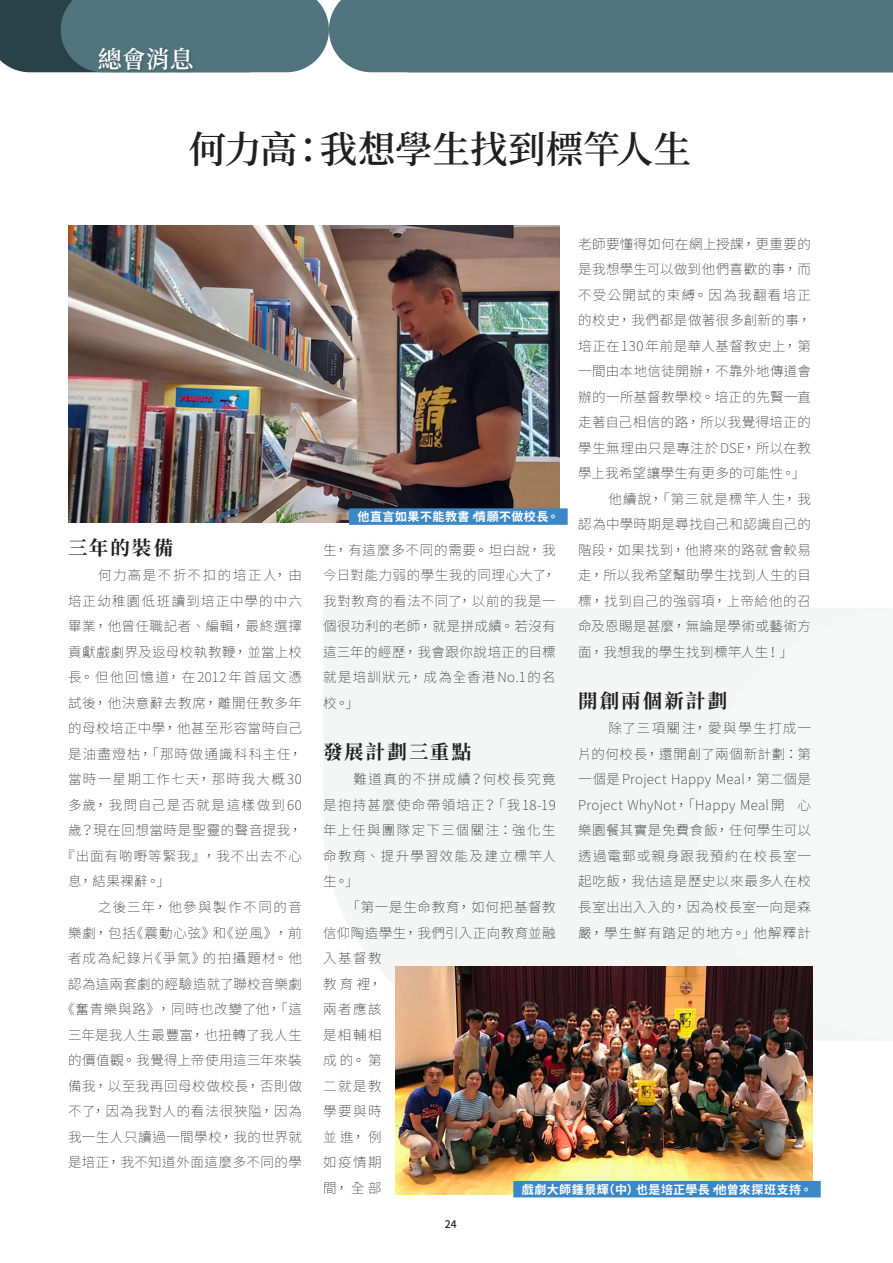
<style>
.page{position:relative;width:893px;height:1263px;background:#fff}
.page>*{position:absolute;margin:0;border:0;box-sizing:border-box;transform-origin:0 0}
.大題_C{font:600 37.5px "Source Han Serif TC";color:#231f20}
.t1{font:600 24px "Source Han Serif TC";color:#fff}
.小題_Main{font:700 19.5px "Source Han Serif TC";letter-spacing:.105em;color:#231f20}
.內文_Indent{font:200 13.5px/25.5px "Source Han Sans TW";letter-spacing:.05em;color:#231f20;text-align:justify}
.內文_Indent-2{font:200 13.5px/25.5px "Source Han Sans TW";letter-spacing:.075em;color:#231f20}
.內文_Indent-3{font:200 13.5px "Source Han Sans TW";letter-spacing:.1em;color:#231f20}
.內文_Indent-4{font:200 13.5px "Source Han Sans TW";letter-spacing:.09em;color:#231f20}
.內文_Indent-5{font:200 13.5px "Source Han Sans TW";letter-spacing:.115em;color:#231f20}
.內文_Indent-6{font:200 13.5px "Source Han Sans TW";letter-spacing:.11em;color:#231f20}
.CAPTION_Colored{font:700 12px "Source Han Sans TW";letter-spacing:.045em;color:#fff}
.t2{font:500 10.5px "Source Han Sans TW";color:#231f20}
</style>
<div class="page">
<div style="left:324px;top:608px;width:374px;height:376px;background:#f4f6f6"></div>
<div style="left:698px;top:608px;width:195px;height:433px;background:#f6f8f8"></div>
<svg style="left:0;top:0;width:893px;height:72px;background:#50727c"></svg>
<div style="left:97px;top:46px;width:100px;height:29px;background:#231f20;opacity:.3"></div>
<img style="left:68px;top:225px;width:491px;height:297px">
<img style="left:395px;top:966px;width:417px;height:229px">
<div style="left:513px;top:1181px;width:308px;height:16px;background:#3b88c8"></div>
<div style="left:349px;top:508px;width:219px;height:17px;background:#3b88c8"></div>
<h2 class="t1" style="left:98px;top:46px;width:97px">總會消息</h2>
<p class="大題_C" style="left:189px;top:128px;width:504px">何力高：我想學生找到標竿人生</p>
<p class="小題_Main" style="left:68px;top:537px;width:107px">三年的裝備</p>
<p class="內文_Indent-6" style="left:98px;top:568px;width:205px">何力高是不折不扣的培正人，由</p>
<p class="內文_Indent-4" style="left:68px;top:593px;width:235px">培正幼稚園低班讀到培正中學的中六</p>
<p class="內文_Indent" style="left:68px;top:614px;width:235px">畢業，他曾任職記者、編輯，最終選擇</p>
<p class="內文_Indent" style="left:68px;top:639px;width:235px">貢獻戲劇界及返母校執教鞭，並當上校</p>
<p class="內文_Indent-5" style="left:68px;top:670px;width:235px">長。但他回憶道，在2012年首屆文憑</p>
<p class="內文_Indent" style="left:68px;top:690px;width:235px">試後，他決意辭去教席，離開任教多年</p>
<p class="內文_Indent" style="left:68px;top:716px;width:235px">的母校培正中學，他甚至形容當時自己</p>
<p class="內文_Indent-4" style="left:68px;top:746px;width:235px">是油盡燈枯，「那時做通識科科主任，</p>
<p class="內文_Indent-3" style="left:68px;top:772px;width:235px">當時一星期工作七天，那時我大概30</p>
<p class="內文_Indent-3" style="left:68px;top:797px;width:235px">多歲，我問自己是否就是這樣做到60</p>
<p class="內文_Indent" style="left:68px;top:818px;width:235px">歲？現在回想當時是聖靈的聲音提我，</p>
<p class="內文_Indent" style="left:61px;top:843px;width:242px">『出面有啲嘢等緊我』，我不出去不心</p>
<p class="內文_Indent" style="left:68px;top:869px;width:104px">息，結果裸辭。」</p>
<p class="內文_Indent" style="left:61px;top:894px;width:242px;text-align:right">之後三年，他參與製作不同的音<br>樂劇，包括《震動心弦》和《逆風》，前者成為紀錄片《爭氣》的拍攝題材。他認為這兩套劇的經驗造就了聯校音樂劇《奮青樂與路》，同時也改變了他，「這三年是我人生最豐富，也扭轉了我人生的價值觀。我覺得上帝使用這三年來裝備我，以至我再回母校做校長，否則做不了，因為我對人的看法很狹隘，因為我一生人只讀過一間學校，我的世界就是培正，我不知道外面這麼多不同的學</p>
<p class="內文_Indent" style="left:578px;top:231px;width:234px">老師要懂得如何在網上授課，更重要的是我想學生可以做到他們喜歡的事，而不受公開試的束縛。因為我翻看培正的校史，我們都是做著很多創新的事，培正在130年前是華人基督教史上，第一間由本地信徒開辦，不靠外地傳道會辦的一所基督教學校。培正的先賢一直走著自己相信的路，所以我覺得培正的學生無理由只是專注於 DSE，所以在教學上我希望讓學生有更多的可能性。」</p>
<p class="內文_Indent" style="left:578px;top:486px;width:234px;text-indent:30px">他續說，「第三就是標竿人生，我認為中學時期是尋找自己和認識自己的階段，如果找到，他將來的路就會較易走，所以我希望幫助學生找到人生的目標，找到自己的強弱項，上帝給他的召命及恩賜是甚麼，無論是學術或藝術方面，我想我的學生找到標竿人生！」</p>
<p class="小題_Main" style="left:578px;top:690px;width:150px">開創兩個新計劃</p>
<p class="內文_Indent" style="left:578px;top:716px;width:234px;text-indent:30px">除了三項關注，愛與學生打成一片的何校長，還開創了兩個新計劃：第一個是 Project Happy Meal，第二個是Project WhyNot，「Happy Meal開 心樂園餐其實是免費食飯，任何學生可以透過電郵或親身跟我預約在校長室一起吃飯，我估這是歷史以來最多人在校長室出出入入的，因為校長室一向是森嚴，學生鮮有踏足的地方。」他解釋計</p>
<p class="CAPTION_Colored" style="left:358px;top:510px;width:203px">他直言如果不能教書，情願不做校長。</p>
<p class="內文_Indent" style="left:323px;top:537px;width:234px">生，有這麼多不同的需要。坦白說，我今日對能力弱的學生我的同理心大了，我對教育的看法不同了，以前的我是一個很功利的老師，就是拼成績。若沒有這三年的經歷，我會跟你說培正的目標就是培訓狀元，成為全香港No.1的名校。」</p>
<p class="小題_Main" style="left:323px;top:741px;width:150px">發展計劃三重點</p>
<p class="內文_Indent" style="left:323px;top:767px;width:234px;text-indent:30px">難道真的不拼成績？何校長究竟是抱持甚麼使命帶領培正？「我18-19年上任與團隊定下三個關注：強化生命教育、提升學習效能及建立標竿人生。」</p>
<p class="內文_Indent-2" style="left:323px;top:894px;width:234px;text-indent:23px">「第一是生命教育，如何把基督教信仰陶造學生，我們引入正向教育並融入基督教<br>教育裡，<br>兩者應該<br>是相輔相<br>成的。第<br>二就是教<br>學要與時<br>並進，例<br>如疫情期<br>間，全部</p>
<p class="CAPTION_Colored" style="left:522px;top:1182px;width:292px">戲劇大師鍾景輝（中）也是培正學長，他曾來探班支持。</p>
<p class="t2" style="left:445px;top:1218px;width:13px">24</p>
</div>
